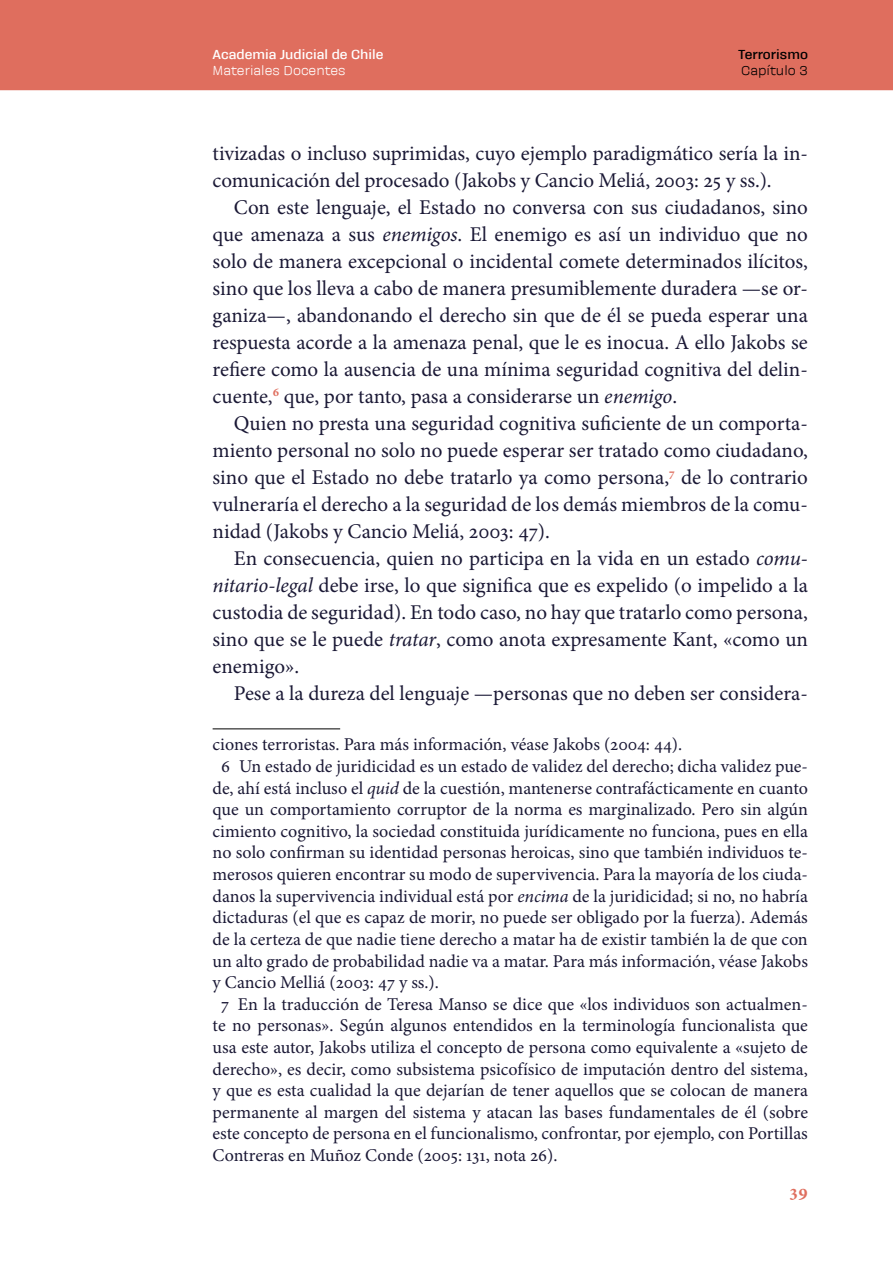
<style>
.page{position:relative;width:893px;height:1263px;background:#fff}
.page>*{position:absolute;margin:0;border:0;box-sizing:border-box;transform-origin:0 0}
.aj-body{font:21px/27px "Minion Pro";color:#1a1835;text-align:justify}
.aj-body-i{font:21px/27px "Minion Pro";letter-spacing:-.005em;color:#1a1835}
.aj-footnote{font:18px/21.6px "Minion Pro";color:#1a1835;text-align:justify}
.t1{font:700 18px "Minion Pro";color:#df6e5e}
.t2{font:700 13.5px "Galeana Standard";color:#fff}
.t3{font:13.5px "Galeana Standard";color:#fff}
.t4{font:700 13.5px "Galeana Standard";color:#000}
.t5{font:13.5px "Galeana Standard";color:#000}
.s1{font-style:italic}
</style>
<div class="page">
<div style="left:0;top:0;width:893px;height:89px;background:#df6e5e"></div>
<hr style="left:0;top:89px;width:893px;height:1px;background:#df6e5e">
<hr style="left:213px;top:729px;width:127px;height:1px;background:#000">
<p class="t2" style="left:213px;top:47px;width:172px">Academia Judicial de Chile</p>
<p class="t3" style="left:213px;top:63px;width:134px">Materiales Docentes</p>
<p class="t4" style="left:738px;top:47px;width:71px">Terrorismo</p>
<p class="t5" style="left:741px;top:63px;width:68px">Capítulo 3</p>
<p class="aj-body-i" style="left:213px;top:140px;width:597px">tivizadas o incluso suprimidas, cuyo ejemplo paradigmático sería la in&shy;comunicación del procesado (Jakobs y Cancio Meliá, 2003: 25 y ss.).</p>
<p class="aj-body" style="left:213px;top:194px;width:597px;text-indent:21px">Con este lenguaje, el Estado no conversa con sus ciudadanos, sino que amenaza a sus <span class="s1">enemigos</span>. El enemigo es así un individuo que no solo de manera excepcional o incidental comete determinados ilícitos, sino que los lleva a cabo de manera presumiblemente duradera —se or&shy;ganiza—, abandonando el derecho sin que de él se pueda esperar una respuesta acorde a la amenaza penal, que le es inocua. A ello Jakobs se refiere como la ausencia de una mínima seguridad cognitiva del delin&shy;cuente,<sup>6</sup> que, por tanto, pasa a considerarse un <span class="s1">enemigo</span>.</p>
<p class="aj-body" style="left:213px;top:410px;width:597px;text-indent:21px">Quien no presta una seguridad cognitiva suficiente de un comporta&shy;miento personal no solo no puede esperar ser tratado como ciudadano, sino que el Estado no debe tratarlo ya como persona,<sup>7</sup> de lo contrario vulneraría el derecho a la seguridad de los demás miembros de la comu&shy;nidad (Jakobs y Cancio Meliá, 2003: 47).</p>
<p class="aj-body" style="left:213px;top:545px;width:597px;text-indent:21px">En consecuencia, quien no participa en la vida en un estado <span class="s1">comu&shy;nitario-legal</span> debe irse, lo que significa que es expelido (o impelido a la custodia de seguridad). En todo caso, no hay que tratarlo como persona, sino que se le puede <span class="s1">tratar</span>, como anota expresamente Kant, «como un enemigo».</p>
<p class="aj-body" style="left:234px;top:680px;width:576px">Pese a la dureza del lenguaje —personas que no deben ser considera-</p>
<p class="aj-footnote" style="left:213px;top:734px;width:471px">ciones terroristas. Para más información, véase Jakobs (2004: 44).</p>
<p class="aj-footnote" style="left:213px;top:756px;width:597px;text-indent:9px">6 Un estado de juridicidad es un estado de validez del derecho; dicha validez pue&shy;de, ahí está incluso el <span class="s1">quid</span> de la cuestión, mantenerse contrafácticamente en cuanto que un comportamiento corruptor de la norma es marginalizado. Pero sin algún cimiento cognitivo, la sociedad constituida jurídicamente no funciona, pues en ella no solo confirman su identidad personas heroicas, sino que también individuos te&shy;merosos quieren encontrar su modo de supervivencia. Para la mayoría de los ciuda&shy;danos la supervivencia individual está por <span class="s1">encima</span> de la juridicidad; si no, no habría dictaduras (el que es capaz de morir, no puede ser obligado por la fuerza). Además de la certeza de que nadie tiene derecho a matar ha de existir también la de que con un alto grado de probabilidad nadie va a matar. Para más información, véase Jakobs y Cancio Melliá (2003: 47 y ss.).</p>
<p class="aj-footnote" style="left:213px;top:993px;width:597px;text-indent:9px">7 En la traducción de Teresa Manso se dice que «los individuos son actualmen&shy;te no personas». Según algunos entendidos en la terminología funcionalista que usa este autor, Jakobs utiliza el concepto de persona como equivalente a «sujeto de derecho», es decir, como subsistema psicofísico de imputación dentro del sistema, y que es esta cualidad la que dejarían de tener aquellos que se colocan de manera permanente al margen del sistema y atacan las bases fundamentales de él (sobre este concepto de persona en el funcionalismo, confrontar, por ejemplo, con Portillas Contreras en Muñoz Conde (2005: 131, nota 26).</p>
<p class="t1" style="left:789px;top:1178px;width:20px">39</p>
</div>
